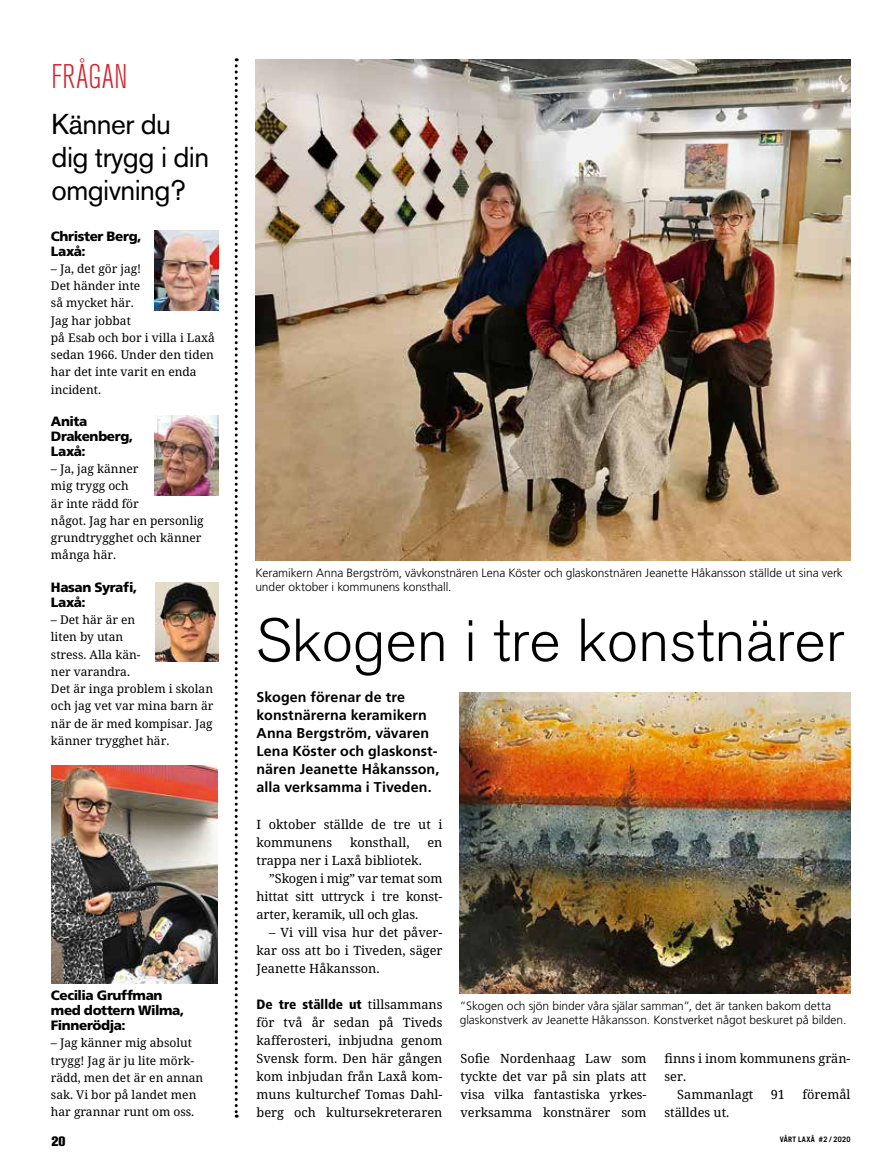
<style>
.page{position:relative;width:893px;height:1170px;background:#fff}
.page>*{position:absolute;margin:0;border:0;box-sizing:border-box;transform-origin:0 0}
.t1{font:300 60px "Akzidenz Grotesk BE";color:#000}
.t2{font:300 condensed 33.9px "Akzidenz Grotesk BE";letter-spacing:.015em;color:#d2232a}
.t3{font:28.5px/33px "Akzidenz Grotesk BE";letter-spacing:-.02em;color:#000}
.t4{font:700 14.25px/18px "Frutiger";letter-spacing:.01em;color:#000}
.t5{font:900 13.5px/15px "Frutiger";letter-spacing:-.03em;color:#000}
.t6{font:900 condensed 13.5px "Frutiger";color:#000}
.t7{font:800 13.5px "Akzidenz Grotesk BE";color:#000}
.t8{font:12.75px/18px "Noto Serif";color:#000;text-align:justify}
.t9{font:12px/17.2px "Noto Serif";color:#000}
.t10{font:300 12px/13.5px "Frutiger";letter-spacing:-.005em;color:#000}
.t11{font:700 7.5px "Trade Gothic";letter-spacing:.04em;color:#000}
.s1{font-family:"Noto Serif";font-weight:400;font-stretch:normal;font-size:12.75px}
</style>
<div class="page">
<img style="left:460px;top:692px;width:390px;height:301px">
<img style="left:255px;top:60px;width:595px;height:500px">
<img style="left:155px;top:582px;width:64px;height:80px">
<img style="left:154px;top:415px;width:64px;height:80px">
<img style="left:155px;top:231px;width:64px;height:79px">
<img style="left:51px;top:765px;width:167px;height:217px">
<svg style="left:235px;top:58px;width:3px;height:1059px"></svg>
<h2 class="t2" style="left:52px;top:58px;width:77px">FRÅGAN</h2>
<h3 class="t3" style="left:52px;top:107px;width:159px">Känner du dig trygg i din omgivning?</h3>
<p class="t5" style="left:51px;top:228px;width:92px">Christer Berg,<br>Laxå:</p>
<p class="t9" style="left:51px;top:259px;width:165px">– Ja, det gör jag!<br>Det händer inte<br>så mycket här.<br>Jag har jobbat<br>på Esab och bor i villa i Laxå sedan 1966. Under den tiden har det inte varit en enda incident.</p>
<p class="t5" style="left:51px;top:413px;width:84px">Anita<br>Drakenberg,<br>Laxå:</p>
<p class="t9" style="left:51px;top:459px;width:154px">– Ja, jag känner<br>mig trygg och<br>är inte rädd för<br>något. Jag har en personlig grundtrygghet och känner många här.</p>
<p class="t5" style="left:51px;top:579px;width:88px">Hasan Syrafi,<br>Laxå:</p>
<p class="t9" style="left:51px;top:610px;width:164px">– Det här är en<br>liten by utan<br>stress. Alla kän-<br>ner varandra.<br>Det är inga problem i skolan och jag vet var mina barn är när de är med kompisar. Jag känner trygghet här.</p>
<p class="t5" style="left:51px;top:987px;width:135px">Cecilia Gruffman med dottern Wilma,<br>Finnerödja:</p>
<p class="t9" style="left:51px;top:1033px;width:154px">– Jag känner mig absolut trygg! Jag är ju lite mörk&shy;rädd, men det är en annan sak. Vi bor på landet men har grannar runt om oss.</p>
<p class="t7" style="left:51px;top:1133px;width:16px">20</p>
<p class="t10" style="left:255px;top:566px;width:589px">Keramikern Anna Bergström, vävkonstnären Lena Köster och glaskonstnären Jeanette Håkansson ställde ut sina verk under oktober i kommunens konsthall.</p>
<h1 class="t1" style="left:255px;top:606px;width:590px">Skogen i tre konstnärer</h1>
<p class="t4" style="left:256px;top:688px;width:184px">Skogen förenar de tre konstnärerna keramikern<br>Anna Bergström, vävaren<br>Lena Köster och glaskonst&shy;nären Jeanette Håkansson, alla verksamma i Tiveden.</p>
<p class="t8" style="left:256px;top:814px;width:188px">I oktober ställde de tre ut i kommunens</p>
<p class="t8" style="left:350px;top:832px;width:61px">konsthall,</p>
<p class="t8" style="left:427px;top:832px;width:17px">en</p>
<p class="t8" style="left:256px;top:850px;width:167px">trappa ner i Laxå bibliotek.</p>
<p class="t8" style="left:269px;top:868px;width:175px">”Skogen i mig” var temat som</p>
<p class="t8" style="left:256px;top:886px;width:187px">hittat sitt uttryck i tre konst-</p>
<p class="t8" style="left:256px;top:904px;width:163px">arter, keramik, ull och glas.</p>
<p class="t8" style="left:256px;top:922px;width:188px;text-indent:13px">– Vi vill visa hur det påver&shy;kar oss att bo i Tiveden, säger Jeanette Håkansson.</p>
<p class="t6" style="left:256px;top:995px;width:188px">De tre ställde ut <span class="s1">tillsammans</span></p>
<p class="t8" style="left:257px;top:1012px;width:188px">för två år sedan på Tiveds kafferosteri, inbjudna genom Svensk form. Den här gången kom inbjudan från Laxå kom&shy;muns kulturchef Tomas Dahl&shy;berg och kultursekreteraren</p>
<p class="t10" style="left:460px;top:999px;width:388px">”Skogen och sjön binder våra själar samman”, det är tanken bakom detta glaskonstverk av Jeanette Håkansson. Konstverket något beskuret på bilden.</p>
<p class="t8" style="left:461px;top:1048px;width:188px">Sofie Nordenhaag Law som tyckte det var på sin plats att visa vilka fantastiska yrkes&shy;verksamma konstnärer som</p>
<p class="t8" style="left:665px;top:1048px;width:187px">finns i inom kommunens grän-</p>
<p class="t8" style="left:665px;top:1066px;width:23px">ser.</p>
<p class="t8" style="left:677px;top:1084px;width:78px">Sammanlagt</p>
<p class="t8" style="left:771px;top:1084px;width:16px">91</p>
<p class="t8" style="left:802px;top:1084px;width:50px">föremål</p>
<p class="t8" style="left:665px;top:1102px;width:66px">ställdes ut.</p>
<p class="t11" style="left:780px;top:1134px;width:72px">VÅRT LAXÅ #2 / 2020</p>
</div>
